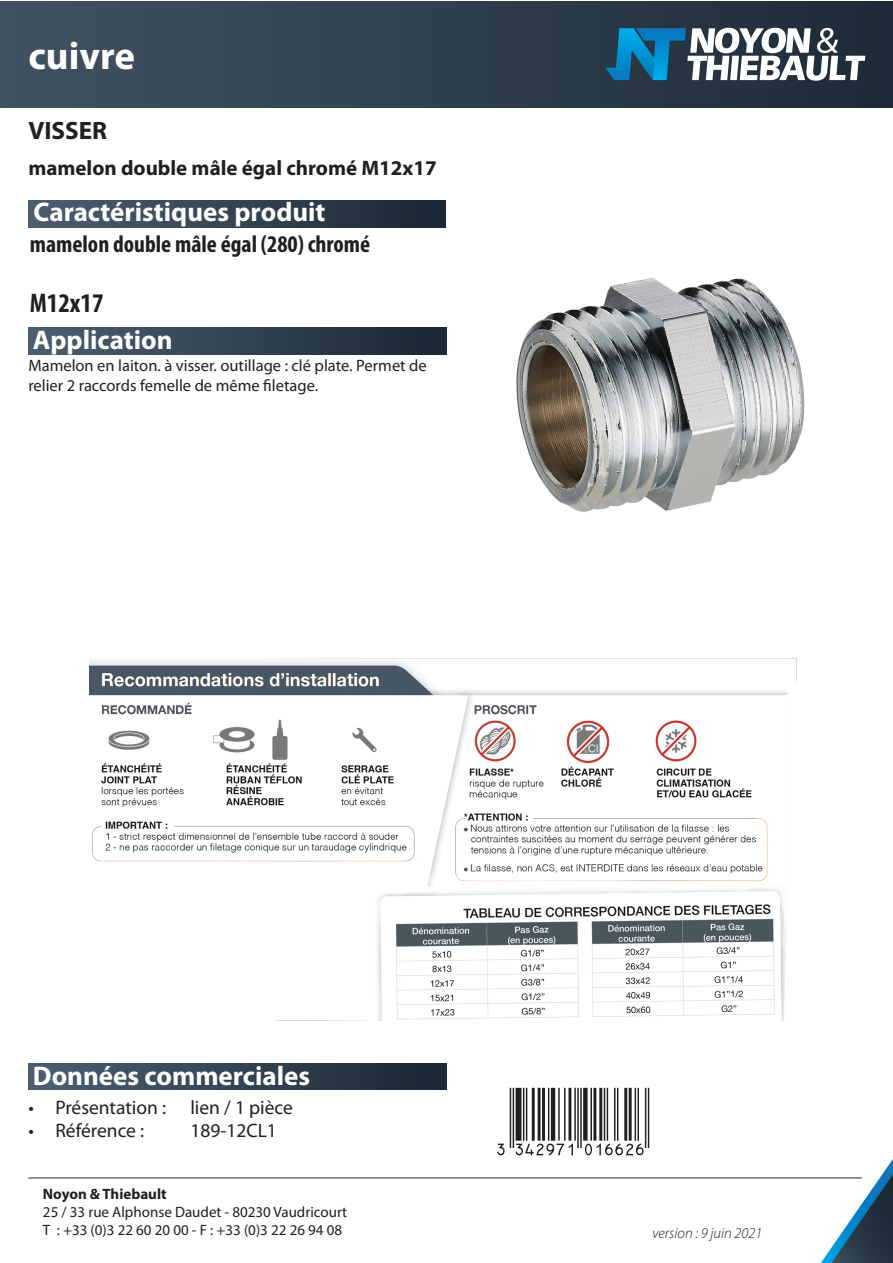
<style>
.page{position:relative;width:893px;height:1263px;background:#fff}
.page>*{position:absolute;margin:0;border:0;box-sizing:border-box;transform-origin:0 0}
.t1{font:700 39px "Myriad Pro";color:#fff}
.t2{font:700 27px "Myriad Pro";color:#fff}
.t3{font:700 condensed 27px "Myriad Pro";color:#231f20}
.t4{font:700 25.2px "Myriad Pro";color:#231f20}
.t5{font:700 condensed 24px "Myriad Pro";color:#231f20}
.t6{font:700 21px "Myriad Pro";color:#231f20}
.t7{font:19.5px "Myriad Pro";color:#231f20}
.t8{font:16.5px/19.8px "Myriad Pro";color:#231f20}
.t9{font:15px/18px "Myriad Pro";color:#231f20}
.t10{font:italic 300 15px "Myriad Pro";color:#231f20}
.s1{font-weight:700}
</style>
<div class="page">
<hr style="left:28px;top:1177px;width:834px;height:1px;background:#1c2936">
<div style="left:28px;top:201px;width:417px;height:26px;background:linear-gradient(to right,#4c5e70,#1a2834)"></div>
<div style="left:0;top:1px;width:893px;height:106px;background:linear-gradient(to right,#415262,#1e2b38)"></div>
<svg style="left:606px;top:28px;width:259px;height:53px"></svg>
<svg style="left:821px;top:1159px;width:72px;height:104px"></svg>
<img style="left:516px;top:278px;width:289px;height:234px">
<img style="left:89px;top:658px;width:707px;height:362px">
<div style="left:28px;top:327px;width:418px;height:27px;background:linear-gradient(to right,#4c5e70,#1b2834)"></div>
<div style="left:28px;top:1063px;width:418px;height:27px;background:linear-gradient(to right,#4c5e70,#1b2834)"></div>
<p class="t1" style="left:28px;top:31px;width:108px">cuivre</p>
<p class="t4" style="left:28px;top:114px;width:80px">VISSER</p>
<p class="t6" style="left:28px;top:154px;width:410px">mamelon double mâle égal chromé M12x17</p>
<p class="t2" style="left:34px;top:195px;width:293px">Caractéristiques produit</p>
<p class="t5" style="left:30px;top:229px;width:342px">mamelon double mâle égal (280) chromé</p>
<p class="t3" style="left:30px;top:286px;width:75px">M12x17</p>
<p class="t2" style="left:33px;top:322px;width:141px">Application</p>
<p class="t8" style="left:28px;top:356px;width:400px">Mamelon en laiton. à visser. outillage : clé plate. Permet de relier 2 raccords femelle de même filetage.</p>
<p class="t2" style="left:33px;top:1058px;width:279px">Données commerciales</p>
<p class="t7" style="left:28px;top:1095px;width:266px">• Présentation : lien / 1 pièce</p>
<p class="t7" style="left:28px;top:1118px;width:117px">• Référence :</p>
<p class="t7" style="left:190px;top:1118px;width:88px">189-12CL1</p>
<p class="t9" style="left:43px;top:1185px;width:306px"><span class="s1">Noyon &amp; Thiebault<br></span>25 / 33 rue Alphonse Daudet - 80230 Vaudricourt<br>T : +33 (0)3 22 60 20 00 - F : +33 (0)3 22 26 94 08</p>
<p class="t10" style="left:652px;top:1224px;width:111px">version : 9 juin 2021</p>
</div>
